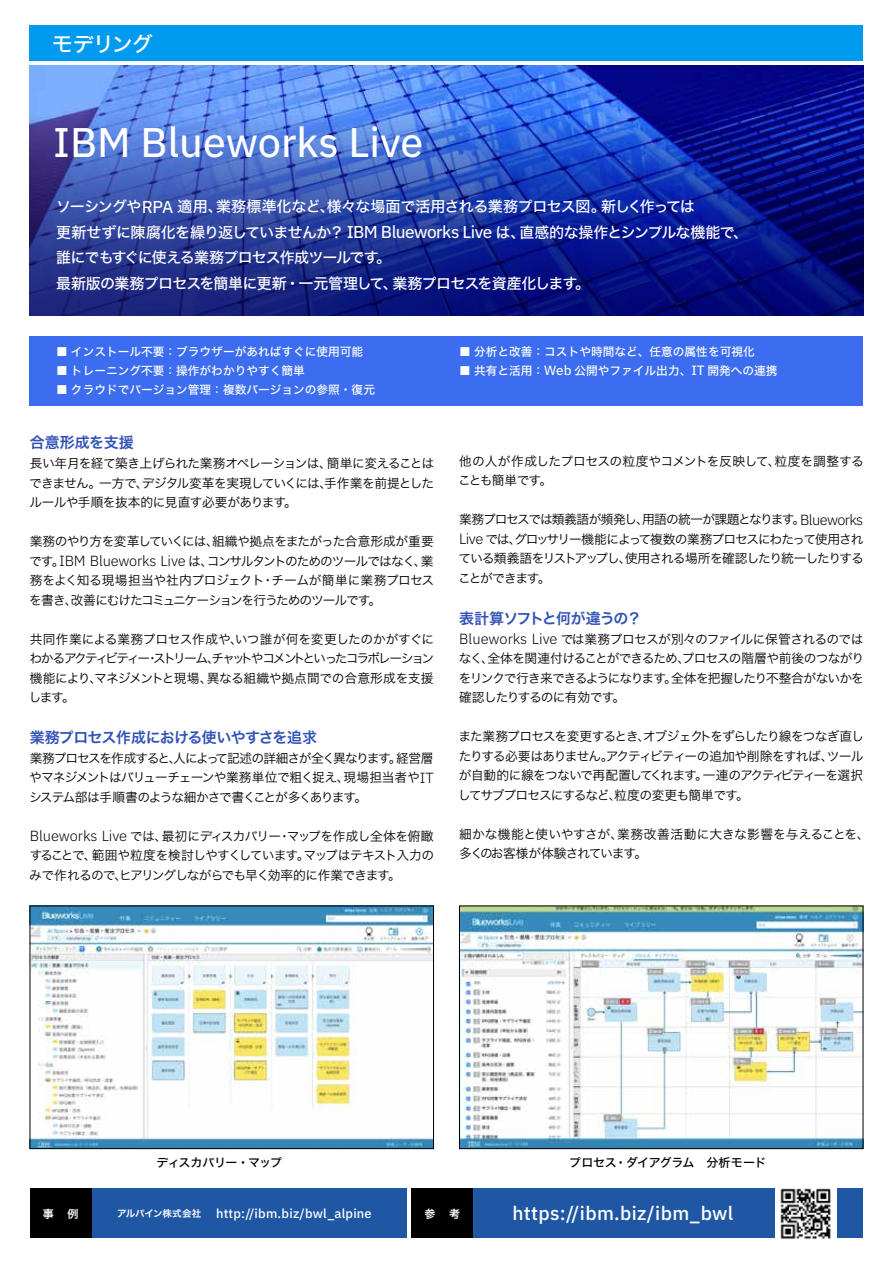
<style>
.page{position:relative;width:893px;height:1263px;background:#fff}
.page>*{position:absolute;margin:0;border:0;box-sizing:border-box;transform-origin:0 0}
.t1{font:41.4px "IBM Plex Sans Text";color:#fff}
.t2{font:21.3px "Hira Kaku Std W5";letter-spacing:-.05em;color:#fff}
.t3{font:500 19.2px "IBM Plex Sans";letter-spacing:.015em;color:#fff}
.t4{font:15px/25.5px "Hira Kaku Std W5";letter-spacing:-.045em;color:#fff}
.t5{font:15px "Hira Kaku Std W6";letter-spacing:-.04em;color:#3151b7}
.t6{font:15px "Hira Kaku Std W6";letter-spacing:-.06em;color:#3151b7}
.t7{font:15px "Hira Kaku Std W6";color:#3151b7}
.t8{font:500 12.9px "IBM Plex Sans";letter-spacing:.015em;color:#fff}
.t9{font:12.75px/19.5px "Hira Kaku Std W3";letter-spacing:-.065em;color:#000;text-align:justify}
.t10{font:12.75px/19.5px "Hira Kaku Std W3";letter-spacing:-.02em;color:#000}
.t11{font:12.75px/19.5px "Hira Kaku Std W3";letter-spacing:-.035em;color:#000}
.t12{font:12px "Hira Kaku Std W5";letter-spacing:-.03em;color:#000}
.t13{font:12px "Hira Kaku Std W5";letter-spacing:-.05em;color:#000}
.t14{font:11.7px "Hira Kaku Std W5";color:#fff}
.t15{font:11.1px "Hira Kaku Std W6";color:#fff}
.s1{font-family:"IBM Plex Sans Text";font-size:17.25px}
.s2{font-family:"IBM Plex Sans";font-weight:300;font-size:14.7px}
.s3{font-family:"IBM Plex Sans Text";font-size:13.5px}
.s4{font-family:"Hira Kaku Std W6";font-weight:400;font-size:9.6px}
</style>
<div class="page">
<img style="left:30px;top:66px;width:833px;height:49px">
<img style="left:30px;top:115px;width:833px;height:201px">
<div style="left:30px;top:26px;width:833px;height:35px;background:#009bef"></div>
<div style="left:30px;top:337px;width:833px;height:69px;background:#3c6df0"></div>
<div style="left:473px;top:1189px;width:390px;height:49px;background:#1f57a4"></div>
<div style="left:30px;top:1189px;width:376px;height:49px;background:#1f57a4"></div>
<div style="left:775px;top:1182px;width:62px;height:62px;background:#fff"></div>
<img style="left:780px;top:1188px;width:51px;height:51px">
<div style="left:30px;top:1189px;width:61px;height:49px;background:#000"></div>
<img style="left:32px;top:908px;width:400px;height:239px">
<div style="left:30px;top:906px;width:404px;height:243px;border:1px solid #000"></div>
<img style="left:461px;top:908px;width:400px;height:239px">
<div style="left:459px;top:906px;width:404px;height:243px;border:1px solid #000"></div>
<div style="left:411px;top:1189px;width:62px;height:49px;background:#000"></div>
<h2 class="t2" style="left:52px;top:27px;width:103px">モデリング</h2>
<h1 class="t1" style="left:53px;top:110px;width:372px">IBM Blueworks Live</h1>
<p class="t4" style="left:56px;top:194px;width:694px">ソーシングや<span class="s1">RPA</span> 適用、業務標準化など、様々な場面で活用される業務プロセス図。新しく作っては<br>更新せずに陳腐化を繰り返していませんか？ <span class="s1">IBM Blueworks Live</span> は、直感的な操作とシンプルな機能で、誰にでもすぐに使える業務プロセス作成ツールです。<br>最新版の業務プロセスを簡単に更新・一元管理して、業務プロセスを資産化します。</p>
<p class="t14" style="left:56px;top:343px;width:309px">■ インストール不要：ブラウザーがあればすぐに使用可能</p>
<p class="t14" style="left:56px;top:362px;width:250px">■ トレーニング不要：操作がわかりやすく簡単</p>
<p class="t14" style="left:56px;top:381px;width:320px">■ クラウドでバージョン管理：複数バージョンの参照・復元</p>
<p class="t7" style="left:30px;top:431px;width:106px">合意形成を支援</p>
<p class="t9" style="left:29px;top:453px;width:406px">長い年月を経て築き上げられた業務オペレーションは、簡単に変えることはできません。一方で、デジタル変革を実現していくには、手作業を前提としたルールや手順を抜本的に見直す必要があります。</p>
<p class="t9" style="left:29px;top:531px;width:407px">業務のやり方を変革していくには、組織や拠点をまたがった合意形成が重要です。<span class="s2">IBM Blueworks Live</span> は、コンサルタントのためのツールではなく、業務をよく知る現場担当や社内プロジェクト・チームが簡単に業務プロセスを書き、改善にむけたコミュニケーションを行うためのツールです。</p>
<p class="t9" style="left:29px;top:629px;width:407px">共同作業による業務プロセス作成や、いつ誰が何を変更したのかがすぐにわかるアクティビティー・ストリーム、チャットやコメントといったコラボレーション機能により、マネジメントと現場、異なる組織や拠点間での合意形成を支援します。</p>
<p class="t5" style="left:30px;top:726px;width:289px">業務プロセス作成における使いやすさを追求</p>
<p class="t9" style="left:29px;top:748px;width:406px">業務プロセスを作成すると、人によって記述の詳細さが全く異なります。経営層やマネジメントはバリューチェーンや業務単位で粗く捉え、現場担当者や<span class="s2">IT</span>システム部は手順書のような細かさで書くことが多くあります。</p>
<p class="t9" style="left:29px;top:826px;width:406px"><span class="s2">Blueworks Live</span> では、最初にディスカバリー・マップを作成し全体を俯瞰することで、範囲や粒度を検討しやすくしています。マップはテキスト入力のみで作れるので、ヒアリングしながらでも早く効率的に作業できます。　　　</p>
<p class="t14" style="left:459px;top:343px;width:297px">■ 分析と改善：コストや時間など、任意の属性を可視化</p>
<p class="t14" style="left:459px;top:362px;width:320px">■ 共有と活用：<span class="s3">Web</span> 公開やファイル出力、<span class="s3">IT</span> 開発への連携</p>
<p class="t11" style="left:458px;top:451px;width:407px">他の人が作成したプロセスの粒度やコメントを反映して、粒度を調整することも簡単です。</p>
<p class="t9" style="left:458px;top:510px;width:407px">業務プロセスでは類義語が頻発し、用語の統一が課題となります。<span class="s2">Blueworks Live</span> では、グロッサリー機能によって複数の業務プロセスにわたって使用されている類義語をリストアップし、使用される場所を確認したり統一したりすることができます。</p>
<p class="t6" style="left:459px;top:607px;width:184px">表計算ソフトと何が違うの？</p>
<p class="t9" style="left:459px;top:629px;width:407px"><span class="s2">Blueworks Live</span> では業務プロセスが別々のファイルに保管されるのではなく、全体を関連付けることができるため、プロセスの階層や前後のつながりをリンクで行き来できるようになります。全体を把握したり不整合がないかを確認したりするのに有効です。</p>
<p class="t9" style="left:458px;top:726px;width:407px">また業務プロセスを変更するとき、オブジェクトをずらしたり線をつなぎ直したりする必要はありません。アクティビティーの追加や削除をすれば、ツールが自動的に線をつないで再配置してくれます。一連のアクティビティーを選択してサブプロセスにするなど、粒度の変更も簡単です。</p>
<p class="t10" style="left:459px;top:824px;width:412px">細かな機能と使いやすさが、業務改善活動に大きな影響を与えることを、多くのお客様が体験されています。</p>
<p class="t13" style="left:157px;top:1153px;width:127px">ディスカバリー・マップ</p>
<p class="t12" style="left:569px;top:1153px;width:199px">プロセス・ダイアグラム　分析モード</p>
<p class="t15" style="left:43px;top:1205px;width:37px">事　例</p>
<p class="t8" style="left:117px;top:1203px;width:256px"><span class="s4">アルパイン株式会社</span> http://ibm.biz/bwl_alpine</p>
<h3 class="t3" style="left:512px;top:1198px;width:223px">https://ibm.biz/ibm_bwl</h3>
<p class="t15" style="left:424px;top:1205px;width:37px">参　考</p>
</div>
